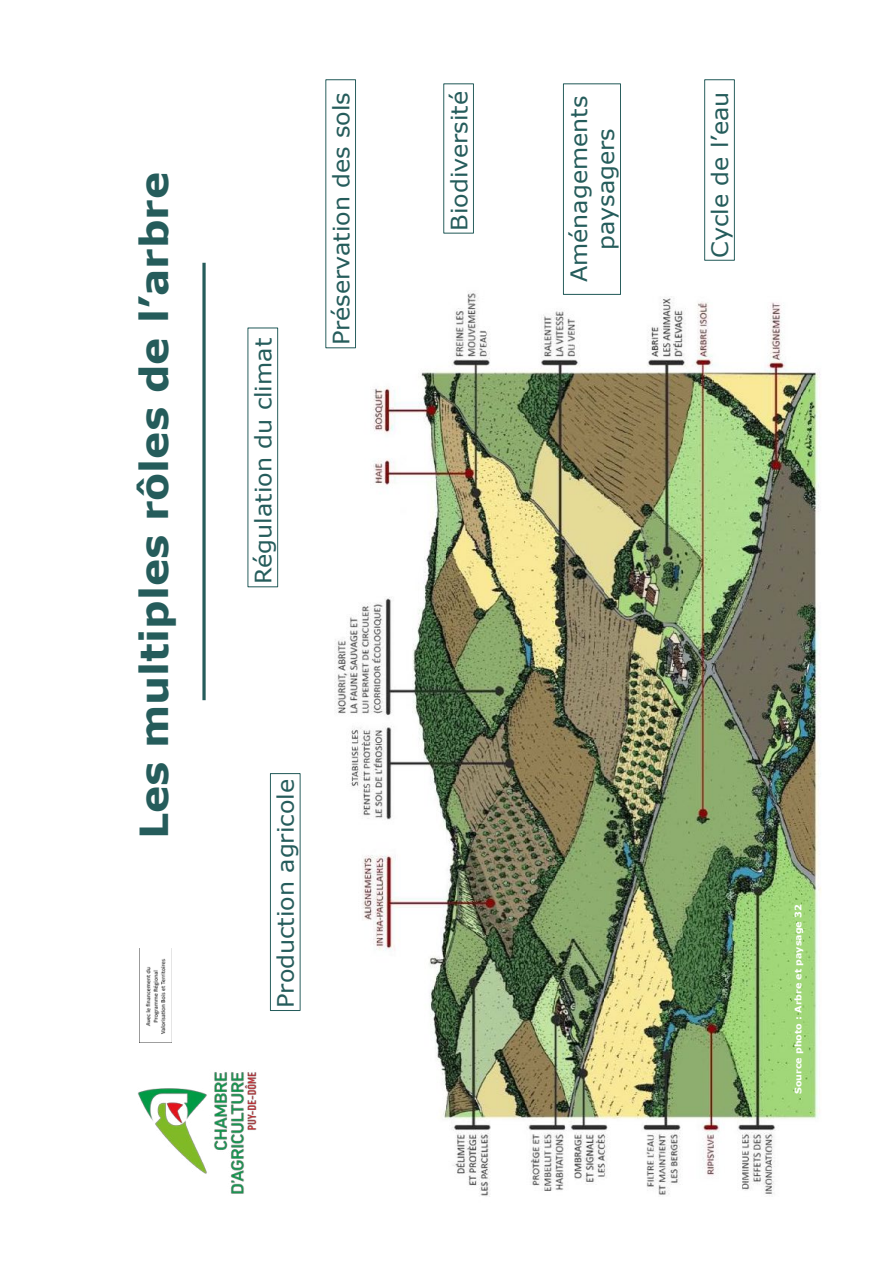
<style>
.page{position:relative;width:893px;height:1263px;background:#fff}
.page>*{position:absolute;margin:0;border:0;box-sizing:border-box;transform-origin:0 0}
.t1{font:700 38.7px "Verdana";color:#255c5b;scale:1.06 1}
.t2{font:22.5px/27.2px "Verdana";color:#255c5b;text-align:center;scale:1.06 1}
.t3{font:700 9px "Verdana";color:#fff;scale:1.06 1}
</style>
<div class="page">
<img style="left:138px;top:1072px;width:119px;height:122px">
<svg style="left:202px;top:263px;width:4px;height:437px;background:#4e7b7a"></svg>
<img style="left:329px;top:292px;width:492px;height:905px">
<div style="left:248px;top:328px;width:30px;height:259px;border:1px solid #255c5b"></div>
<div style="left:326px;top:80px;width:30px;height:268px;border:1px solid #255c5b"></div>
<div style="left:563px;top:84px;width:58px;height:210px;border:1px solid #255c5b"></div>
<div style="left:444px;top:84px;width:30px;height:149px;border:1px solid #255c5b"></div>
<div style="left:704px;top:80px;width:30px;height:180px;border:1px solid #255c5b"></div>
<div style="left:270px;top:773px;width:30px;height:238px;border:1px solid #255c5b"></div>
<img style="left:140px;top:958px;width:31px;height:85px">
<h1 class="t1" style="left:127px;top:839px;width:631px;rotate:-90deg">Les multiples rôles de l’arbre</h1>
<p class="t2" style="left:250px;top:584px;width:234px;rotate:-90deg">Régulation du climat</p>
<p class="t2" style="left:445px;top:231px;width:133px;rotate:-90deg">Biodiversité</p>
<p class="t2" style="left:706px;top:258px;width:158px;rotate:-90deg">Cycle de l’eau</p>
<p class="t2" style="left:327px;top:345px;width:240px;rotate:-90deg">Préservation des sols</p>
<p class="t2" style="left:565px;top:282px;width:177px;rotate:-90deg">Aménagements paysagers</p>
<p class="t2" style="left:272px;top:1008px;width:217px;rotate:-90deg">Production agricole</p>
<p class="t3" style="left:792px;top:1094px;width:181px;rotate:-90deg">Source photo : Arbre et paysage 32</p>
</div>
